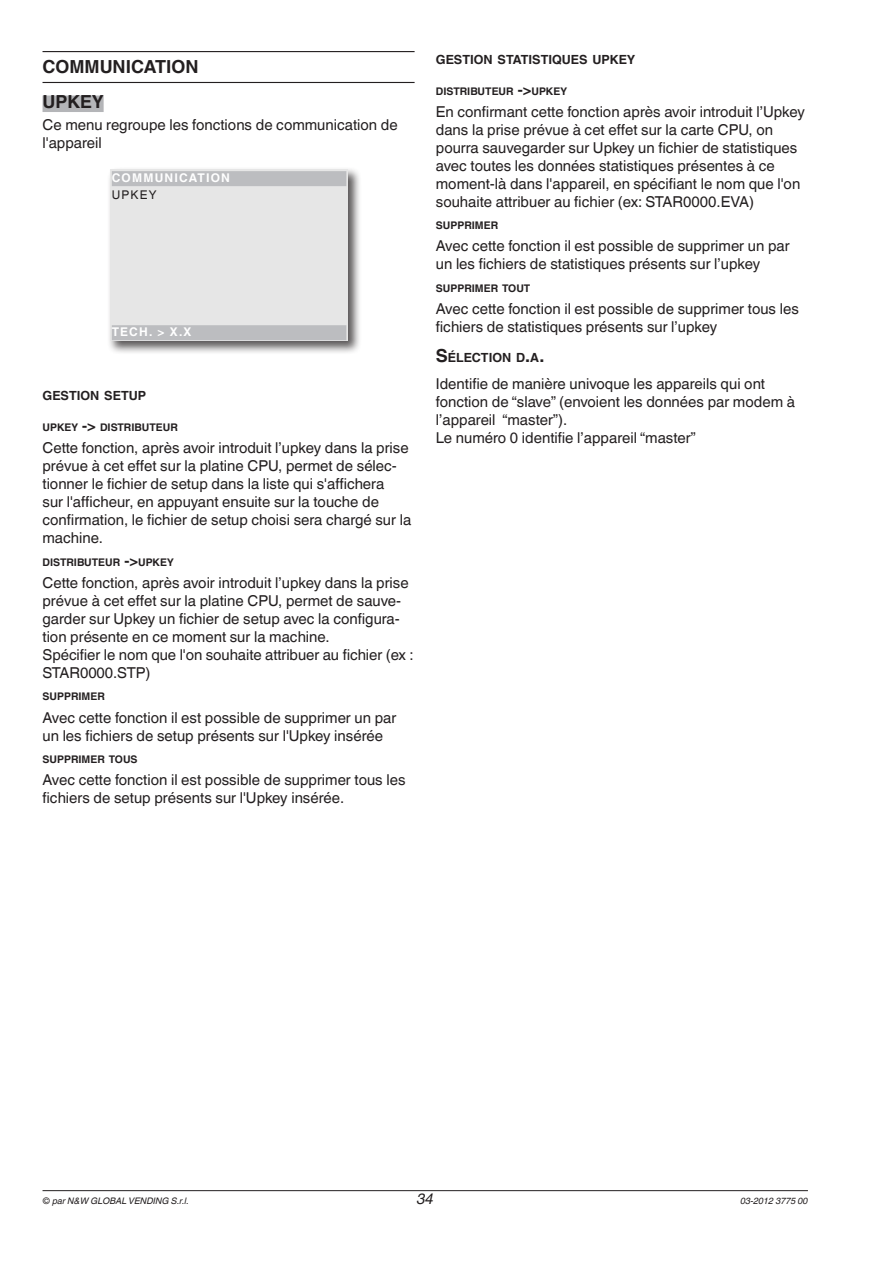
<style>
.page{position:relative;width:893px;height:1263px;background:#fff}
.page>*{position:absolute;margin:0;border:0;box-sizing:border-box;transform-origin:0 0}
._1osw{font:700 18px "Helvetica World";color:#231f20}
._2osw{font:700 18px "Helvetica World";color:#231f20}
._30_Testo{font:15px/18px "Helvetica World";color:#231f20}
.t1{font:italic 15px "Helvetica World";color:#231f20}
._3osw{font:700 12.6px "Helvetica World";color:#231f20}
.t2{font:700 12px/17.1px "Helvetica World";letter-spacing:.1em;color:#fff}
._4osw{font:700 10.5px "Helvetica World";color:#231f20}
.t3{font:italic 9px "Helvetica World";color:#231f20}
.s1{font-weight:400;color:#231f20}
.s2{font-size:15px}
.s3{font-size:18px}
</style>
<div class="page">
<hr style="left:43px;top:1190px;width:765px;height:1px;background:#231f20">
<hr style="left:43px;top:51px;width:372px;height:1px;background:#231f20">
<hr style="left:43px;top:82px;width:372px;height:1px;background:#231f20">
<div style="left:43px;top:96px;width:61px;height:16px;background:#b4b5b8"></div>
<div style="left:107px;top:167px;width:255px;height:187px;background:#231f20;opacity:.75"></div>
<div style="left:110px;top:169px;width:237px;height:171px;background:#e6e6e6"></div>
<div style="left:112px;top:171px;width:234px;height:15px;background:#bcbdc0"></div>
<div style="left:112px;top:325px;width:234px;height:15px;background:#bcbdc0"></div>
<p class="_1osw" style="left:43px;top:57px;width:158px">COMMUNICATION</p>
<p class="_2osw" style="left:43px;top:91px;width:50px">UPKEY</p>
<p class="_30_Testo" style="left:43px;top:116px;width:357px">Ce menu regroupe les fonctions de communication de l'appareil</p>
<p class="t2" style="left:112px;top:169px;width:120px">COMMUNICATION<br><span class="s1">UPKEY</span></p>
<p class="t2" style="left:112px;top:323px;width:81px">TECH. &gt; X.X</p>
<p class="_3osw" style="left:43px;top:389px;width:105px">GESTION SETUP</p>
<p class="_4osw" style="left:43px;top:421px;width:136px">UPKEY <span class="s2">-&gt;</span> DISTRIBUTEUR</p>
<p class="_30_Testo" style="left:43px;top:439px;width:370px">Cette fonction, après avoir introduit l’upkey dans la prise prévue à cet effet sur la platine CPU, permet de sélec&shy;tionner le fichier de setup dans la liste qui s'affichera<br>sur l'afficheur, en appuyant ensuite sur la touche de confirmation, le fichier de setup choisi sera chargé sur la machine.</p>
<p class="_4osw" style="left:43px;top:556px;width:133px">DISTRIBUTEUR <span class="s2">-&gt;</span>UPKEY</p>
<p class="_30_Testo" style="left:43px;top:574px;width:368px">Cette fonction, après avoir introduit l’upkey dans la prise prévue à cet effet sur la platine CPU, permet de sauve&shy;garder sur Upkey un fichier de setup avec la configura&shy;tion présente en ce moment sur la machine.</p>
<p class="_30_Testo" style="left:43px;top:646px;width:373px">Spécifier le nom que l'on souhaite attribuer au fichier (ex :<br>STAR0000.STP)</p>
<p class="_4osw" style="left:43px;top:690px;width:63px">SUPPRIMER</p>
<p class="_30_Testo" style="left:43px;top:708px;width:355px">Avec cette fonction il est possible de supprimer un par un les fichiers de setup présents sur l'Upkey insérée</p>
<p class="_4osw" style="left:43px;top:753px;width:97px">SUPPRIMER TOUS</p>
<p class="_30_Testo" style="left:43px;top:771px;width:365px">Avec cette fonction il est possible de supprimer tous les fichiers de setup présents sur l'Upkey insérée.</p>
<p class="_3osw" style="left:436px;top:52px;width:201px">GESTION STATISTIQUES UPKEY</p>
<p class="_4osw" style="left:436px;top:85px;width:133px">DISTRIBUTEUR <span class="s2">-&gt;</span>UPKEY</p>
<p class="_30_Testo" style="left:436px;top:103px;width:370px">En confirmant cette fonction après avoir introduit l’Upkey dans la prise prévue à cet effet sur la carte CPU, on pourra sauvegarder sur Upkey un fichier de statistiques avec toutes les données statistiques présentes à ce moment-là dans l'appareil, en spécifiant le nom que l'on souhaite attribuer au fichier (ex: STAR0000.EVA)</p>
<p class="_4osw" style="left:436px;top:219px;width:63px">SUPPRIMER</p>
<p class="_30_Testo" style="left:436px;top:237px;width:355px">Avec cette fonction il est possible de supprimer un par un les fichiers de statistiques présents sur l’upkey</p>
<p class="_4osw" style="left:436px;top:282px;width:96px">SUPPRIMER TOUT</p>
<p class="_30_Testo" style="left:436px;top:300px;width:365px">Avec cette fonction il est possible de supprimer tous les fichiers de statistiques présents sur l’upkey</p>
<p class="_3osw" style="left:436px;top:350px;width:110px"><span class="s3">S</span>ÉLECTION D<span class="s3">.</span>A<span class="s3">.</span></p>
<p class="_30_Testo" style="left:436px;top:374px;width:361px">Identifie de manière univoque les appareils qui ont fonction de “slave” (envoient les données par modem à l’appareil “master”).<br>Le numéro 0 identifie l’appareil “master”</p>
<p class="t3" style="left:43px;top:1195px;width:148px">© par N&amp;W GLOBAL VENDING S.r.l.</p>
<p class="t1" style="left:417px;top:1189px;width:18px">34</p>
<p class="t3" style="left:740px;top:1195px;width:69px">03-2012 3775 00</p>
</div>
